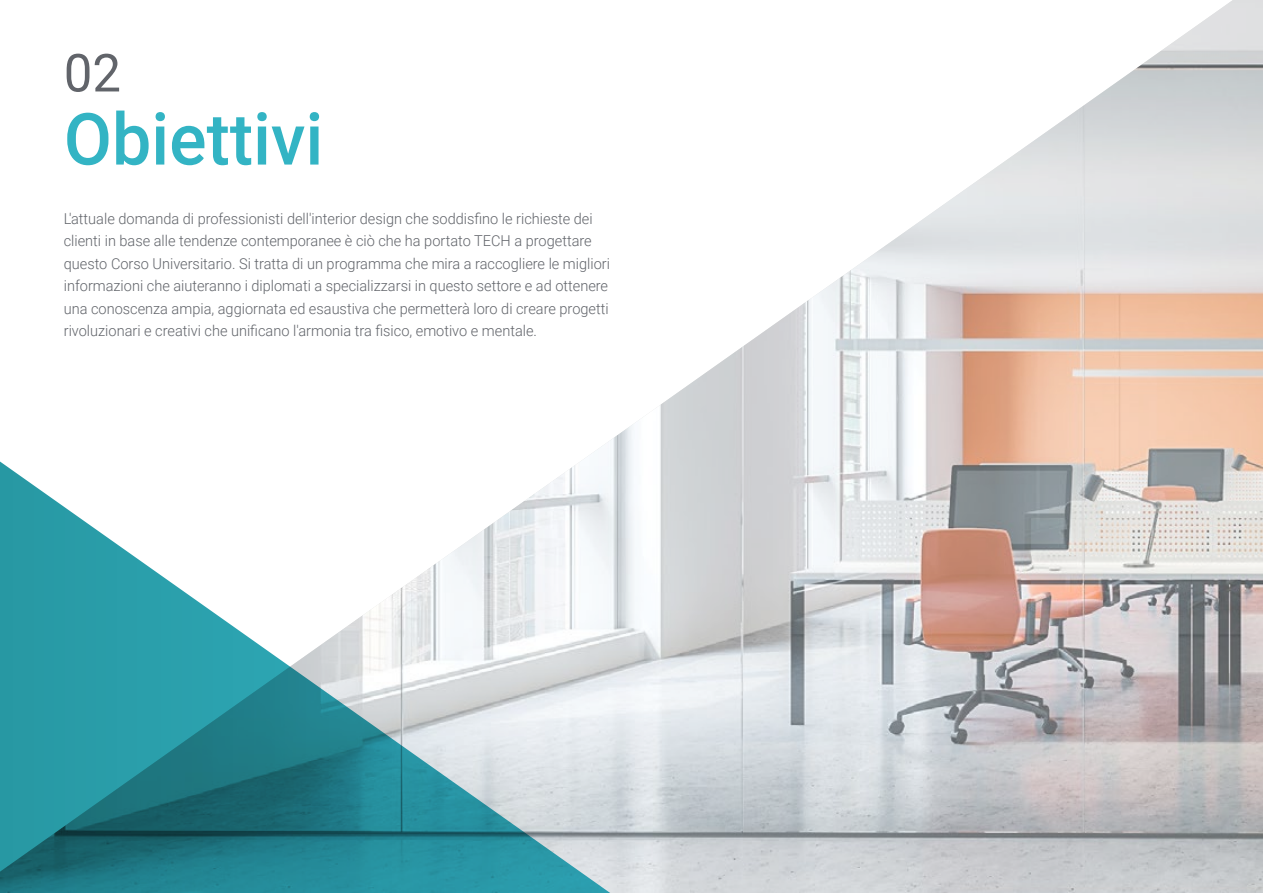
<style>
.page{position:relative;width:1263px;height:893px;background:#fff}
.page>*{position:absolute;margin:0;border:0;box-sizing:border-box;transform-origin:0 0}
.t1{font:500 72px "Roboto";color:#33b4c4}
.t2{font:52.5px "Roboto";color:#61646a}
.t3{font:300 15px/22.5px "Roboto";color:#61646a}
</style>
<div class="page">
<img style="left:603px;top:0;width:660px;height:893px">
<svg style="left:0;top:446px;width:640px;height:447px"></svg>
<h2 class="t2" style="left:64px;top:36px;width:59px">02</h2>
<h1 class="t1" style="left:64px;top:89px;width:261px">Obiettivi</h1>
<p class="t3" style="left:64px;top:207px;width:548px">L'attuale domanda di professionisti dell'interior design che soddisfino le richieste dei clienti in base alle tendenze contemporanee è ciò che ha portato TECH a progettare questo Corso Universitario. Si tratta di un programma che mira a raccogliere le migliori informazioni che aiuteranno i diplomati a specializzarsi in questo settore e ad ottenere una conoscenza ampia, aggiornata ed esaustiva che permetterà loro di creare progetti rivoluzionari e creativi che unificano l'armonia tra fisico, emotivo e mentale.</p>
</div>
